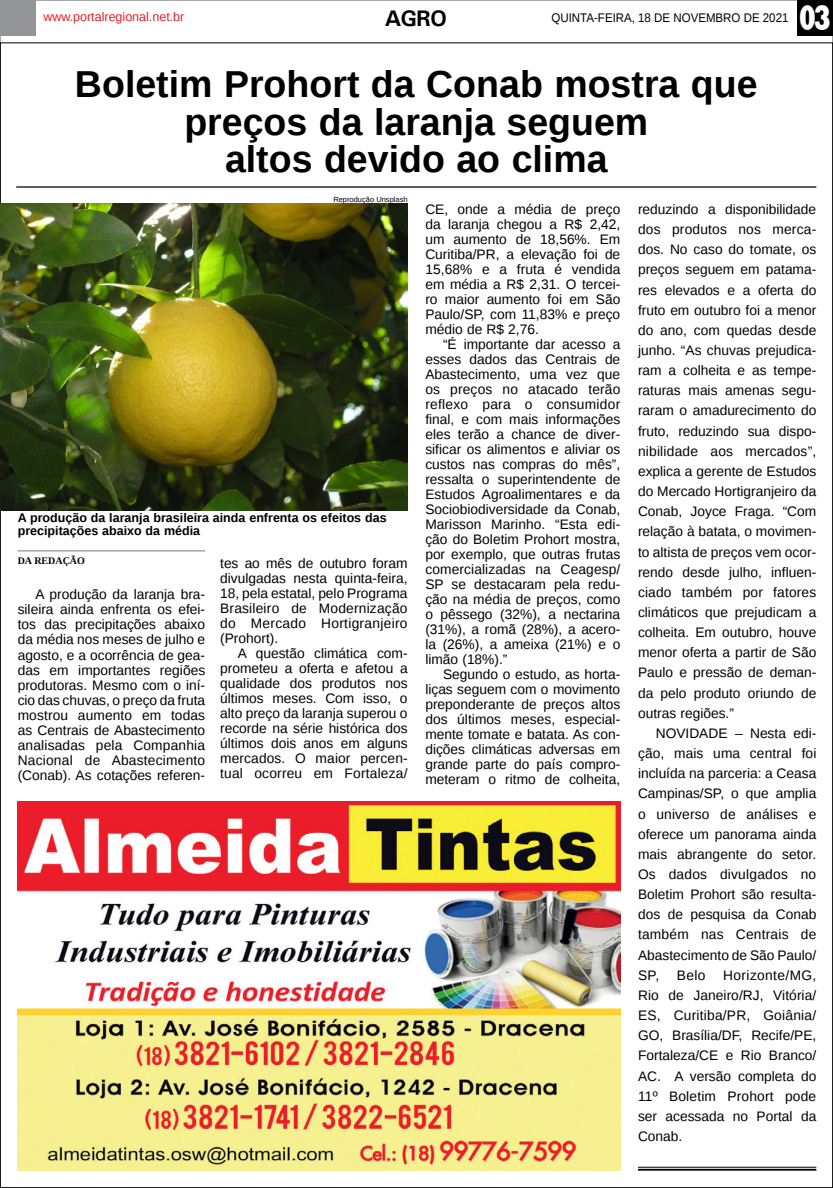
<style>
.page{position:relative;width:833px;height:1188px;background:#fff}
.page>*{position:absolute;margin:0;border:0;box-sizing:border-box;transform-origin:0 0}
.TÍTULO{font:700 37.5px/37.5px "Liberation Sans";color:#000;text-align:center}
.t1{font:800 36.12px "Rockwell";color:#fff;scale:.7 1}
.TITULO_PG{font:700 22.5px "Univers";color:#000}
.MATÉRIA{font:13.75px/15px "Liberation Sans";color:#000;text-align:justify}
.LEGENDA{font:700 12.5px/13.8px "Liberation Sans";color:#000}
.DATA_PG{font:12.5px "Liberation Sans";color:#000;scale:.92 1}
.DATA_PG-2{font:12.5px "Liberation Sans";color:#ed1d24}
.CRÉDITO_NOME{font:700 10px "Liberation Serif";color:#000}
.CRÉDITO_FOTO{font:7.5px "Liberation Sans";color:#000}
</style>
<div class="page">
<div style="left:0;top:0;width:35px;height:35px;background:#939598"></div>
<div style="left:797px;top:0;width:36px;height:35px;background:#000"></div>
<img style="left:18px;top:801px;width:602px;height:369px">
<hr style="left:638px;top:1166px;width:178px;height:1px;background:#000">
<hr style="left:638px;top:1168px;width:178px;height:2px;background:#000">
<img style="left:0;top:204px;width:407px;height:306px">
<hr style="left:16px;top:186px;width:800px;height:1px;background:#000">
<hr style="left:18px;top:550px;width:187px;height:1px;background:#939598">
<p class="DATA_PG-2" style="left:43px;top:10px;width:143px">www.portalregional.net.br</p>
<p class="TITULO_PG" style="left:385px;top:5px;width:64px">AGRO</p>
<p class="DATA_PG" style="left:551px;top:10px;width:259px">QUINTA-FEIRA, 18 DE NOVEMBRO DE 2021</p>
<p class="t1" style="left:799px;top:-3px;width:48px">03</p>
<p class="TÍTULO" style="left:75px;top:65px;width:684px">Boletim Prohort da Conab mostra que</p>
<p class="TÍTULO" style="left:184px;top:102px;width:465px">preços da laranja seguem altos devido ao clima</p>
<p class="CRÉDITO_FOTO" style="left:333px;top:195px;width:76px">Reprodução Unsplash</p>
<p class="LEGENDA" style="left:18px;top:510px;width:370px">A produção da laranja brasileira ainda enfrenta os efeitos das precipitações abaixo da média</p>
<p class="CRÉDITO_NOME" style="left:18px;top:554px;width:69px">DA REDAÇÃO</p>
<p class="MATÉRIA" style="left:18px;top:587px;width:189px;text-indent:18px">A produção da laranja bra&shy;sileira ainda enfrenta os efei&shy;tos das precipitações abaixo da média nos meses de julho e agosto, e a ocorrência de gea&shy;das em importantes regiões produtoras. Mesmo com o iní&shy;cio das chuvas, o preço da fruta mostrou aumento em todas as Centrais de Abastecimento analisadas pela Companhia Nacional de Abastecimento (Conab). As cotações referen-</p>
<p class="MATÉRIA" style="left:220px;top:556px;width:189px">tes ao mês de outubro foram divulgadas nesta quinta-feira, 18, pela estatal, pelo Programa Brasileiro de Modernização do Mercado Hortigranjeiro (Prohort).</p>
<p class="MATÉRIA" style="left:220px;top:646px;width:189px;text-indent:18px">A questão climática com&shy;prometeu a oferta e afetou a qualidade dos produtos nos últimos meses. Com isso, o alto preço da laranja superou o recorde na série histórica dos últimos dois anos em alguns mercados. O maior percen&shy;tual ocorreu em Fortaleza/</p>
<p class="MATÉRIA" style="left:425px;top:202px;width:196px">CE, onde a média de preço da laranja chegou a R$ 2,42, um aumento de 18,56%. Em Curitiba/PR, a elevação foi de 15,68% e a fruta é vendida em média a R$ 2,31. O tercei&shy;ro maior aumento foi em São Paulo/SP, com 11,83% e preço médio de R$ 2,76.</p>
<p class="MATÉRIA" style="left:425px;top:337px;width:196px;text-indent:18px">“É importante dar acesso a esses dados das Centrais de Abastecimento, uma vez que os preços no atacado terão reflexo para o consumidor final, e com mais informações eles terão a chance de diver&shy;sificar os alimentos e aliviar os custos nas compras do mês”, ressalta o superintendente de Estudos Agroalimentares e da Sociobiodiversidade da Conab, Marisson Marinho. “Esta edi&shy;ção do Boletim Prohort mostra, por exemplo, que outras frutas comercializadas na Ceagesp/ SP se destacaram pela redu&shy;ção na média de preços, como o pêssego (32%), a nectarina (31%), a romã (28%), a acero&shy;la (26%), a ameixa (21%) e o limão (18%).”</p>
<p class="MATÉRIA" style="left:425px;top:667px;width:196px;text-indent:18px">Segundo o estudo, as horta&shy;liças seguem com o movimento preponderante de preços altos dos últimos meses, especial&shy;mente tomate e batata. As con&shy;dições climáticas adversas em grande parte do país compro&shy;meteram o ritmo de colheita,</p>
<p class="MATÉRIA" style="left:638px;top:200px;width:180px;line-height:20.1px">reduzindo a disponibilidade dos produtos nos merca&shy;dos. No caso do tomate, os preços seguem em patama&shy;res elevados e a oferta do fruto em outubro foi a menor do ano, com quedas desde junho. “As chuvas prejudica&shy;ram a colheita e as tempe&shy;raturas mais amenas segu&shy;raram o amadurecimento do fruto, reduzindo sua dispo&shy;nibilidade aos mercados”, explica a gerente de Estudos do Mercado Hortigranjeiro da Conab, Joyce Fraga. “Com relação à batata, o movimen&shy;to altista de preços vem ocor&shy;rendo desde julho, influen&shy;ciado também por fatores climáticos que prejudicam a colheita. Em outubro, houve menor oferta a partir de São Paulo e pressão de deman&shy;da pelo produto oriundo de outras regiões.”</p>
<p class="MATÉRIA" style="left:638px;top:723px;width:180px;line-height:20.1px;text-indent:18px">NOVIDADE – Nesta edi&shy;ção, mais uma central foi incluída na parceria: a Ceasa Campinas/SP, o que amplia o universo de análises e oferece um panorama ainda mais abrangente do setor.<br>Os dados divulgados no Boletim Prohort são resulta&shy;dos de pesquisa da Conab também nas Centrais de Abastecimento de São Paulo/ SP,</p>
<p class="MATÉRIA" style="left:638px;top:965px;width:180px;line-height:20.1px;text-indent:85px">Horizonte/MG, Rio de Janeiro/RJ, Vitória/ ES, Curitiba/PR, Goiânia/ GO, Brasília/DF, Recife/PE, Fortaleza/CE e Rio Branco/ AC. A versão completa do 11º Boletim Prohort pode ser acessada no Portal da Conab.</p>
<p class="MATÉRIA" style="left:677px;top:967px;width:30px">Belo</p>
</div>
